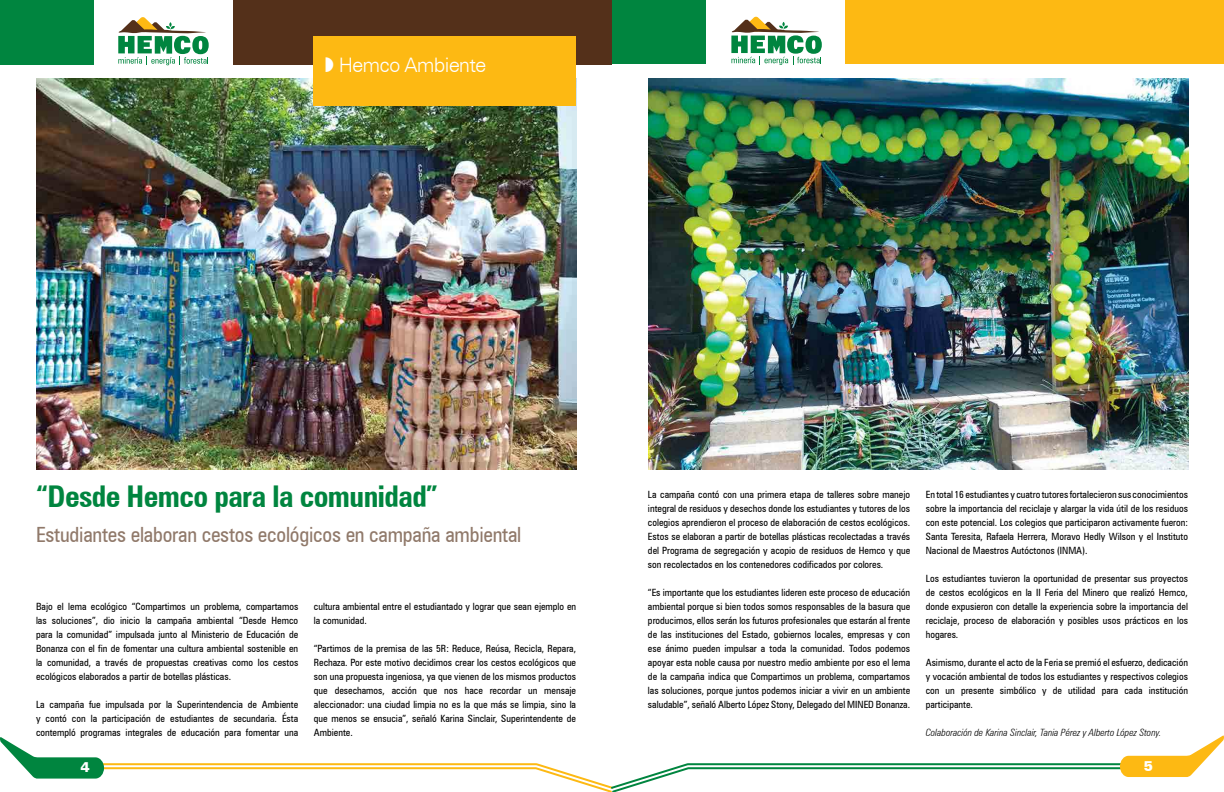
<style>
.page{position:relative;width:1224px;height:792px;background:#fff}
.page>*{position:absolute;margin:0;border:0;box-sizing:border-box;transform-origin:0 0}
.t1{font:700 condensed 30px "Zurich BT";letter-spacing:-.02em;color:#00853f}
.t2{font:condensed 21px "Zurich BT";letter-spacing:-.01em;color:#90796a}
.t3{font:300 20px "Zurich BT";letter-spacing:-.04em;color:#fff}
.t4{font:900 14px "Zurich BT";color:#fff}
.t5{font:condensed 10px/14px "Zurich BT";color:#000;text-align:justify}
.t6{font:italic 300 condensed 10px "Zurich BT";color:#000}
.s1{font-family:"Monotype Sorts";font-weight:400}
</style>
<div class="page">
<svg style="left:0;top:735px;width:1224px;height:57px"></svg>
<div style="left:0;top:0;width:94px;height:64px;background:#00853f"></div>
<div style="left:612px;top:0;width:94px;height:64px;background:#00853f"></div>
<div style="left:233px;top:0;width:379px;height:64px;background:#54301a"></div>
<div style="left:845px;top:0;width:379px;height:64px;background:#fdb913"></div>
<svg style="left:118px;top:17px;width:91px;height:48px"></svg>
<svg style="left:731px;top:16px;width:91px;height:49px"></svg>
<img style="left:36px;top:78px;width:540px;height:392px">
<img style="left:648px;top:78px;width:540px;height:392px">
<div style="left:314px;top:36px;width:262px;height:70px;background:#fdb913"></div>
<h3 class="t3" style="left:325px;top:52px;width:162px"><span class="s1">Z</span> Hemco Ambiente</h3>
<h1 class="t1" style="left:36px;top:478px;width:404px">“Desde Hemco para la comunidad”</h1>
<h2 class="t2" style="left:36px;top:522px;width:487px">Estudiantes elaboran cestos ecológicos en campaña ambiental</h2>
<p class="t5" style="left:36px;top:599px;width:264px">Bajo el lema ecológico “Compartimos un problema, compartamos las soluciones”, dio inicio la campaña ambiental “Desde Hemco para la comunidad” impulsada junto al Ministerio de Educación de Bonanza con el fin de fomentar una cultura ambiental sostenible en la comunidad, a través de propuestas creativas como los cestos ecológicos elaborados a partir de botellas plásticas.</p>
<p class="t5" style="left:36px;top:697px;width:264px">La campaña fue impulsada por la Superintendencia de Ambiente y contó con la participación de estudiantes de secundaria. Ésta contempló programas integrales de educación para fomentar una</p>
<p class="t5" style="left:314px;top:599px;width:264px">cultura ambiental entre el estudiantado y lograr que sean ejemplo en la comunidad.</p>
<p class="t5" style="left:314px;top:641px;width:264px">“Partimos de la premisa de las 5R: Reduce, Reúsa, Recicla, Repara, Rechaza. Por este motivo decidimos crear los cestos ecológicos que son una propuesta ingeniosa, ya que vienen de los mismos productos que desechamos, acción que nos hace recordar un mensaje aleccionador: una ciudad limpia no es la que más se limpia, sino la que menos se ensucia”, señaló Karina Sinclair, Superintendente de Ambiente.</p>
<p class="t5" style="left:648px;top:487px;width:264px">La campaña contó con una primera etapa de talleres sobre manejo integral de residuos y desechos donde los estudiantes y tutores de los colegios aprendieron el proceso de elaboración de cestos ecológicos.<br>Estos se elaboran a partir de botellas plásticas recolectadas a través del Programa de segregación y acopio de residuos de Hemco y que son recolectados en los contenedores codificados por colores.</p>
<p class="t5" style="left:648px;top:585px;width:264px">“Es importante que los estudiantes lideren este proceso de educación ambiental porque si bien todos somos responsables de la basura que producimos, ellos serán los futuros profesionales que estarán al frente de las instituciones del Estado, gobiernos locales, empresas y con ese ánimo pueden impulsar a toda la comunidad. Todos podemos apoyar esta noble causa por nuestro medio ambiente por eso el lema de la campaña indica que Compartimos un problema, compartamos las soluciones, porque juntos podemos iniciar a vivir en un ambiente saludable”, señaló Alberto López Stony, Delegado del MINED Bonanza.</p>
<p class="t5" style="left:926px;top:487px;width:264px">En total 16 estudiantes y cuatro tutores fortalecieron sus conocimientos sobre la importancia del reciclaje y alargar la vida útil de los residuos con este potencial. Los colegios que participaron activamente fueron:<br>Santa Teresita, Rafaela Herrera, Moravo Hedly Wilson y el Instituto Nacional de Maestros Autóctonos (INMA).</p>
<p class="t5" style="left:926px;top:571px;width:264px">Los estudiantes tuvieron la oportunidad de presentar sus proyectos de cestos ecológicos en la II Feria del Minero que realizó Hemco, donde expusieron con detalle la experiencia sobre la importancia del reciclaje, proceso de elaboración y posibles usos prácticos en los hogares.</p>
<p class="t5" style="left:926px;top:655px;width:264px">Asimismo, durante el acto de la Feria se premió el esfuerzo, dedicación y vocación ambiental de todos los estudiantes y respectivos colegios con un presente simbólico y de utilidad para cada institución participante.</p>
<p class="t6" style="left:926px;top:726px;width:237px">Colaboración de Karina Sinclair, Tania Pérez y Alberto López Stony.</p>
<h3 class="t4" style="left:81px;top:759px;width:11px">4</h3>
<h3 class="t4" style="left:1144px;top:757px;width:11px">5</h3>
</div>
